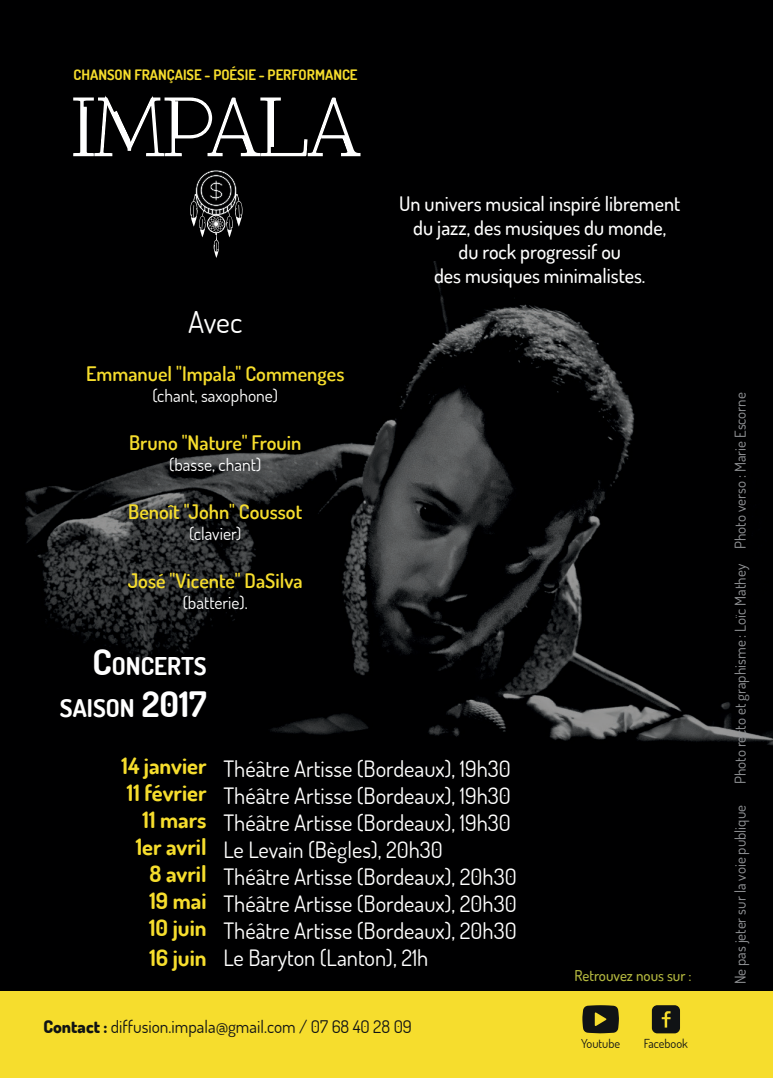
<style>
.page{position:relative;width:773px;height:1078px;background:#fff}
.page>*{position:absolute;margin:0;border:0;box-sizing:border-box;transform-origin:0 0}
.t1{font:30px "Dosis";color:#fff}
.t2{font:700 24.5px/42px "Dosis";color:#fff;text-align:right}
.t3{font:22.5px/27px "Dosis";color:#fff}
.t4{font:700 22.5px/27px "Dosis";color:#f6dd2d;text-align:right}
.t5{font:500 20px/24px "Dosis";color:#fff;text-align:center}
.t6{font:600 20px "Dosis";color:#f6dd2d}
.t7{font:17.5px "Dosis";color:#fff}
.t8{font:17.25px "Dosis";color:#101315}
.t9{font:15px "Dosis";color:#939598}
.t10{font:500 15px "Dosis";color:#b5b940}
.t11{font:700 14.25px "Dosis";color:#f6dd2d}
.t12{font:12.5px "Dosis";color:#101315}
.s1{font-size:35px}
.s2{font-weight:800}
</style>
<div class="page">
<div style="left:0;top:0;width:772px;height:990px;background:#000001"></div>
<img style="left:15px;top:262px;width:757px;height:607px">
<svg style="left:190px;top:170px;width:52px;height:88px;background:#282829"></svg>
<svg style="left:72px;top:38px;width:289px;height:119px;background:#1d1d1e"></svg>
<div style="left:0;top:990px;width:772px;height:87px;background:#f6dd2d"></div>
<svg style="left:582px;top:1005px;width:37px;height:28px"></svg>
<svg style="left:651px;top:1005px;width:29px;height:28px"></svg>
<p class="t11" style="left:73px;top:65px;width:285px">CHANSON FRANÇAISE - POÉSIE - PERFORMANCE</p>
<h1 class="t1" style="left:188px;top:302px;width:56px">Avec</h1>
<p class="t6" style="left:86px;top:361px;width:260px">Emmanuel "Impala" Commenges</p>
<p class="t7" style="left:152px;top:384px;width:127px">(chant, saxophone)</p>
<p class="t6" style="left:129px;top:430px;width:174px">Bruno "Nature" Frouin</p>
<p class="t7" style="left:169px;top:453px;width:93px">(basse, chant)</p>
<p class="t6" style="left:128px;top:499px;width:175px">Benoît "John" Coussot</p>
<p class="t7" style="left:189px;top:522px;width:54px">(clavier)</p>
<p class="t6" style="left:128px;top:568px;width:176px">José "Vicente" DaSilva</p>
<p class="t7" style="left:183px;top:591px;width:66px">(batterie).</p>
<p class="t2" style="left:60px;top:644px;width:148px"><span class="s1">C</span>ONCERTS<br>SAISON <span class="s1">2017</span></p>
<p class="t5" style="left:399px;top:191px;width:282px">Un univers musical inspiré librement du jazz, des musiques du monde,<br>du rock progressif ou<br>des musiques minimalistes.</p>
<p class="t4" style="left:121px;top:751px;width:87px">14 janvier<br>11 février<br>11 mars<br>1er avril<br>8 avril<br>19 mai<br>10 juin</p>
<p class="t4" style="left:149px;top:943px;width:59px">16 juin</p>
<p class="t3" style="left:223px;top:754px;width:295px">Théâtre Artisse (Bordeaux), 19h30<br>Théâtre Artisse (Bordeaux), 19h30<br>Théâtre Artisse (Bordeaux), 19h30<br>Le Levain (Bègles), 20h30<br>Théâtre Artisse (Bordeaux), 20h30<br>Théâtre Artisse (Bordeaux), 20h30<br>Théâtre Artisse (Bordeaux), 20h30<br>Le Baryton (Lanton), 21h</p>
<p class="t8" style="left:43px;top:1014px;width:370px"><span class="s2">Contact :</span> diffusion.impala@gmail.com / 07 68 40 28 09</p>
<p class="t10" style="left:574px;top:965px;width:118px">Retrouvez nous sur :</p>
<p class="t12" style="left:581px;top:1035px;width:40px">Youtube</p>
<p class="t12" style="left:643px;top:1035px;width:45px">Facebook</p>
<p class="t9" style="left:730px;top:783px;width:393px;rotate:-90deg">Photo recto et graphisme : Loïc Mathey Photo verso : Marie Escorne</p>
<p class="t9" style="left:730px;top:984px;width:181px;rotate:-90deg">Ne pas jeter sur la voie publique</p>
</div>
